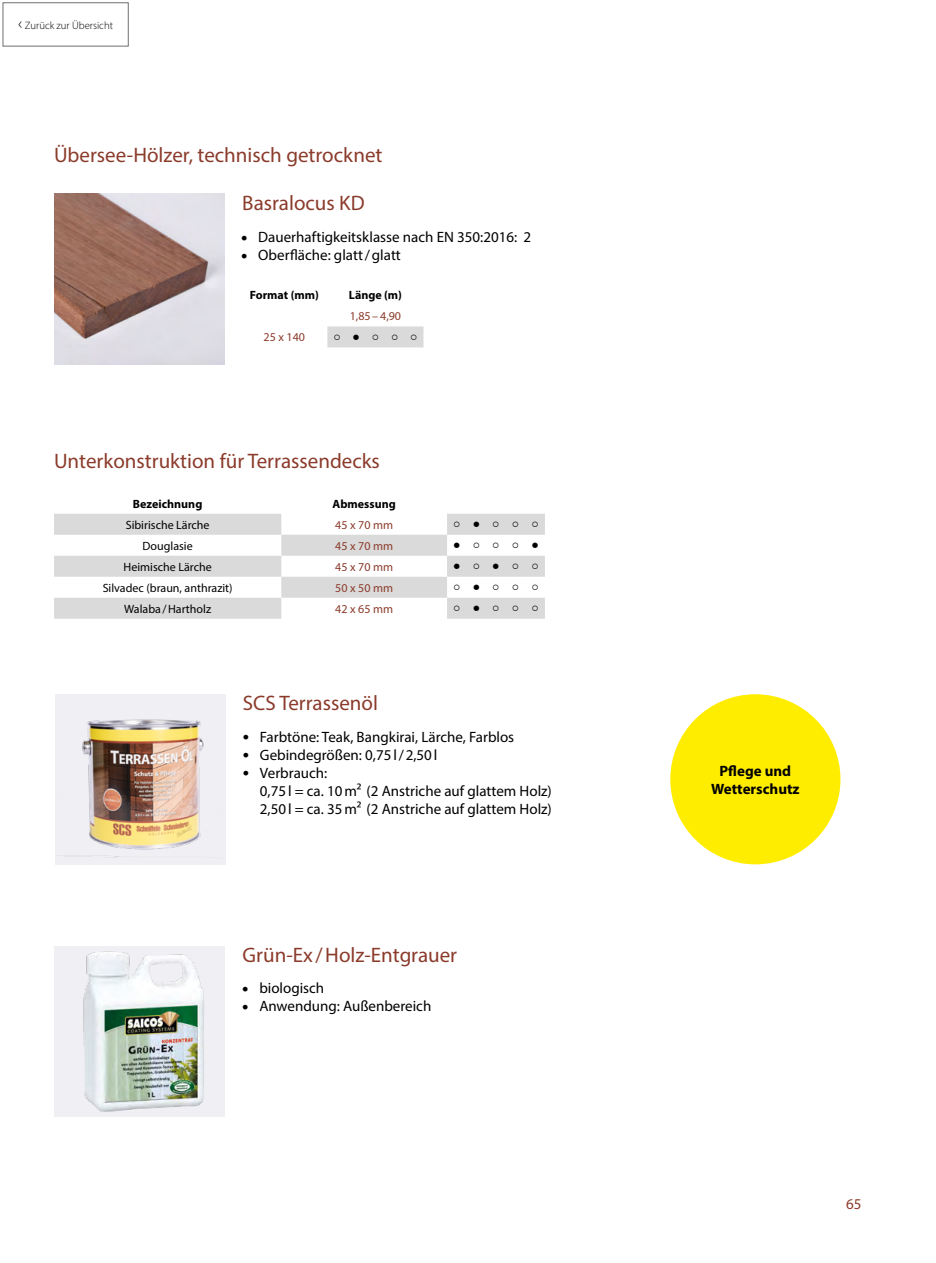
<style>
.page{position:relative;width:936px;height:1263px;background:#fff}
.page>*{position:absolute;margin:0;border:0;box-sizing:border-box;transform-origin:0 0}
.t1{font:21px "Myriad Pro";color:#8b3b2b}
.t2{font:15px/18px "Myriad Pro";color:#000}
.t3{font:700 15px/18px "Myriad Pro";color:#000;text-align:center}
.t4{font:15px "Myriad Pro";color:#8b3b2b}
.t5{font:12px "Myriad Pro";color:#000}
.t6{font:12px "Myriad Pro";color:#8b3b2b}
.t7{font:700 12px "Myriad Pro";color:#000}
.t8{font:300 10.65px "Myriad Pro";color:#000}
.s1{font-size:16.5px}
.s2{font-size:22.5px}
</style>
<div class="page">
<svg style="left:55px;top:513px;width:489px;height:1px"></svg>
<svg style="left:54px;top:514px;width:491px;height:105px;fill:#dadada"></svg>
<div style="left:54px;top:947px;width:171px;height:170px;background:#f0f0f4"></div>
<img style="left:83px;top:951px;width:121px;height:161px">
<img style="left:55px;top:694px;width:170px;height:170px">
<div style="left:670px;top:694px;width:170px;height:170px;background:#ffed00;border-radius:50%"></div>
<img style="left:54px;top:194px;width:170px;height:170px">
<div style="left:3px;top:2px;width:126px;height:45px;border:1px solid #706f6f"></div>
<svg style="left:473px;top:522px;width:6px;height:5px"></svg>
<svg style="left:454px;top:543px;width:5px;height:5px"></svg>
<svg style="left:532px;top:543px;width:6px;height:5px"></svg>
<svg style="left:454px;top:564px;width:5px;height:5px"></svg>
<svg style="left:493px;top:564px;width:5px;height:5px"></svg>
<svg style="left:473px;top:585px;width:6px;height:5px"></svg>
<svg style="left:473px;top:606px;width:6px;height:5px"></svg>
<svg style="left:454px;top:522px;width:5px;height:5px"></svg>
<svg style="left:493px;top:522px;width:5px;height:5px"></svg>
<svg style="left:513px;top:522px;width:5px;height:5px"></svg>
<svg style="left:532px;top:522px;width:6px;height:5px"></svg>
<svg style="left:473px;top:543px;width:6px;height:5px"></svg>
<svg style="left:493px;top:543px;width:5px;height:5px"></svg>
<svg style="left:513px;top:543px;width:5px;height:5px"></svg>
<svg style="left:473px;top:564px;width:6px;height:5px"></svg>
<svg style="left:513px;top:564px;width:5px;height:5px"></svg>
<svg style="left:532px;top:564px;width:6px;height:5px"></svg>
<svg style="left:454px;top:585px;width:5px;height:5px"></svg>
<svg style="left:493px;top:585px;width:5px;height:5px"></svg>
<svg style="left:513px;top:585px;width:5px;height:5px"></svg>
<svg style="left:532px;top:585px;width:6px;height:5px"></svg>
<svg style="left:454px;top:606px;width:5px;height:5px"></svg>
<svg style="left:493px;top:606px;width:5px;height:5px"></svg>
<svg style="left:513px;top:606px;width:5px;height:5px"></svg>
<svg style="left:532px;top:606px;width:6px;height:5px"></svg>
<div style="left:327px;top:326px;width:96px;height:21px;background:#dadada"></div>
<p class="t8" style="left:18px;top:19px;width:96px"><span class="s1">‹</span> Zurück zur Übersicht</p>
<p class="t1" style="left:54px;top:142px;width:330px">Übersee-Hölzer, technisch getrocknet</p>
<p class="t1" style="left:242px;top:190px;width:124px">Basralocus KD</p>
<p class="t2" style="left:241px;top:228px;width:291px"><span class="s2">•</span> Dauerhaftigkeitsklasse nach EN 350:2016: 2</p>
<p class="t2" style="left:241px;top:246px;width:161px"><span class="s2">•</span> Oberfläche: glatt/glatt</p>
<p class="t7" style="left:250px;top:288px;width:71px">Format (mm)</p>
<p class="t7" style="left:349px;top:288px;width:55px">Länge (m)</p>
<p class="t6" style="left:350px;top:309px;width:53px">1,85– 4,90</p>
<p class="t6" style="left:263px;top:330px;width:43px">25 x 140</p>
<p class="t1" style="left:54px;top:447px;width:327px">Unterkonstruktion für Terrassendecks</p>
<p class="t7" style="left:133px;top:496px;width:71px">Bezeichnung</p>
<p class="t7" style="left:332px;top:496px;width:65px">Abmessung</p>
<p class="t5" style="left:126px;top:517px;width:85px">Sibirische Lärche</p>
<p class="t6" style="left:335px;top:517px;width:59px">45 x 70 mm</p>
<p class="t5" style="left:143px;top:538px;width:52px">Douglasie</p>
<p class="t6" style="left:335px;top:538px;width:59px">45 x 70 mm</p>
<p class="t5" style="left:124px;top:559px;width:90px">Heimische Lärche</p>
<p class="t6" style="left:335px;top:559px;width:59px">45 x 70 mm</p>
<p class="t5" style="left:103px;top:580px;width:131px">Silvadec (braun, anthrazit)</p>
<p class="t6" style="left:335px;top:580px;width:59px">50 x 50 mm</p>
<p class="t5" style="left:124px;top:601px;width:88px">Walaba /Hartholz</p>
<p class="t6" style="left:335px;top:601px;width:59px">42 x 65 mm</p>
<p class="t1" style="left:243px;top:690px;width:137px">SCS Terrassenöl</p>
<p class="t2" style="left:243px;top:727px;width:273px"><span class="s2">•</span> Farbtöne: Teak, Bangkirai, Lärche, Farblos</p>
<p class="t2" style="left:243px;top:745px;width:196px"><span class="s2">•</span> Gebindegrößen: 0,75l/2,50l</p>
<p class="t2" style="left:260px;top:763px;width:293px;text-indent:-17px"><span class="s2">•</span> Verbrauch:<br>0,75l = ca. 10m² (2 Anstriche auf glattem Holz)<br>2,50l = ca. 35m² (2 Anstriche auf glattem Holz)</p>
<p class="t3" style="left:711px;top:761px;width:90px">Pflege und<br>Wetterschutz</p>
<p class="t1" style="left:243px;top:942px;width:216px">Grün-Ex /Holz-Entgrauer</p>
<p class="t2" style="left:242px;top:979px;width:83px"><span class="s2">•</span> biologisch</p>
<p class="t2" style="left:242px;top:997px;width:190px"><span class="s2">•</span> Anwendung: Außenbereich</p>
<p class="t4" style="left:846px;top:1195px;width:17px">65</p>
</div>
